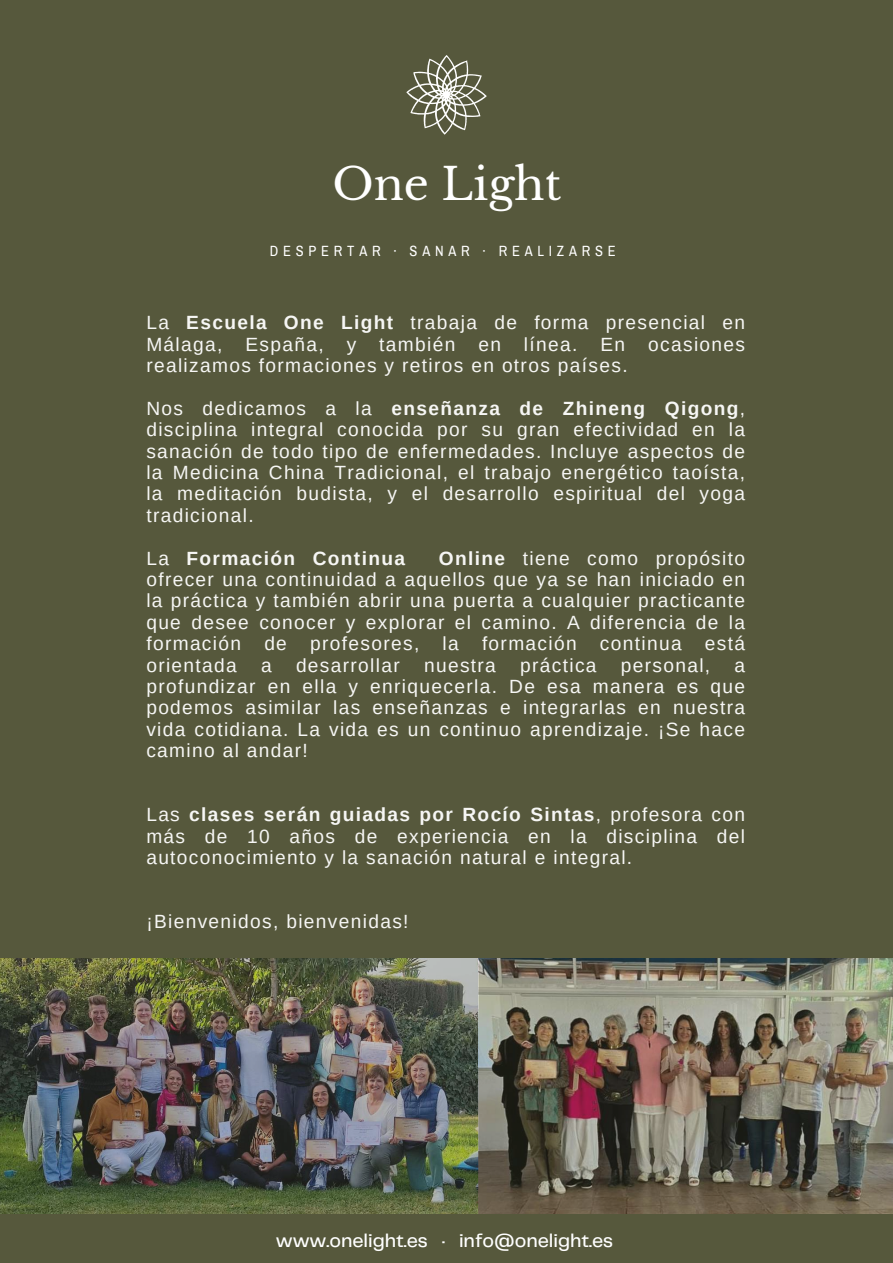
<style>
.page{position:relative;width:893px;height:1263px;background:#56583c}
.page>*{position:absolute;margin:0;border:0;box-sizing:border-box;transform-origin:0 0}
.t1{font:43.8px "Libre Baskerville";color:#fff}
.t2{font:500 19.2px "Telegraf";color:#fff}
.t3{font:19.12px/21.4px "Arimo";letter-spacing:.07em;color:#f6f6f4;text-align:justify}
.t4{font:700 19.12px "Arimo";letter-spacing:.07em;color:#f6f6f4}
.t5{font:14.48px "Archivo Narrow";letter-spacing:.33em;color:#fff}
.s1{font-weight:700}
.s2{font-weight:400}
</style>
<div class="page">
<img style="left:0;top:958px;width:893px;height:255px">
<svg style="left:406px;top:55px;width:81px;height:80px"></svg>
<h1 class="t1" style="left:332px;top:158px;width:230px">One Light</h1>
<p class="t5" style="left:270px;top:243px;width:347px">DESPERTAR · SANAR · REALIZARSE</p>
<p class="t3" style="left:146px;top:312px;width:600px">La <span class="s1">Escuela One Light</span> trabaja de forma presencial en Málaga, España, y también en línea. En ocasiones realizamos formaciones y retiros en otros países.</p>
<p class="t3" style="left:146px;top:397px;width:600px">Nos dedicamos a la <span class="s1">enseñanza de Zhineng Qigong</span>, disciplina integral conocida por su gran efectividad en la sanación de todo tipo de enfermedades. Incluye aspectos de la Medicina China Tradicional, el trabajo energético taoísta, la meditación budista, y el desarrollo espiritual del yoga tradicional.</p>
<p class="t4" style="left:146px;top:547px;width:260px"><span class="s2">La</span> Formación Continua</p>
<p class="t3" style="left:146px;top:547px;width:600px;text-indent:292px"><span class="s1">Online</span> tiene como propósito ofrecer una continuidad a aquellos que ya se han iniciado en la práctica y también abrir una puerta a cualquier practicante que desee conocer y explorar el camino. A diferencia de la formación de profesores, la formación continua está orientada</p>
<p class="t3" style="left:261px;top:654px;width:12px">a</p>
<p class="t3" style="left:296px;top:654px;width:105px">desarrollar</p>
<p class="t3" style="left:424px;top:654px;width:73px">nuestra</p>
<p class="t3" style="left:520px;top:654px;width:78px">práctica</p>
<p class="t3" style="left:621px;top:654px;width:91px">personal,</p>
<p class="t3" style="left:146px;top:654px;width:600px;text-indent:588px">a profundizar en ella y enriquecerla. De esa manera es que podemos asimilar las enseñanzas e integrarlas en nuestra vida cotidiana. La vida es un continuo aprendizaje. ¡Se hace camino al andar!</p>
<p class="t3" style="left:146px;top:804px;width:600px">Las <span class="s1">clases serán guiadas por Rocío Sintas</span>, profesora con más de 10 años de experiencia en la disciplina del autoconocimiento y la sanación natural e integral.</p>
<p class="t3" style="left:146px;top:911px;width:264px">¡Bienvenidos, bienvenidas!</p>
<p class="t2" style="left:276px;top:1232px;width:339px">www.onelight.es · info@onelight.es</p>
</div>
